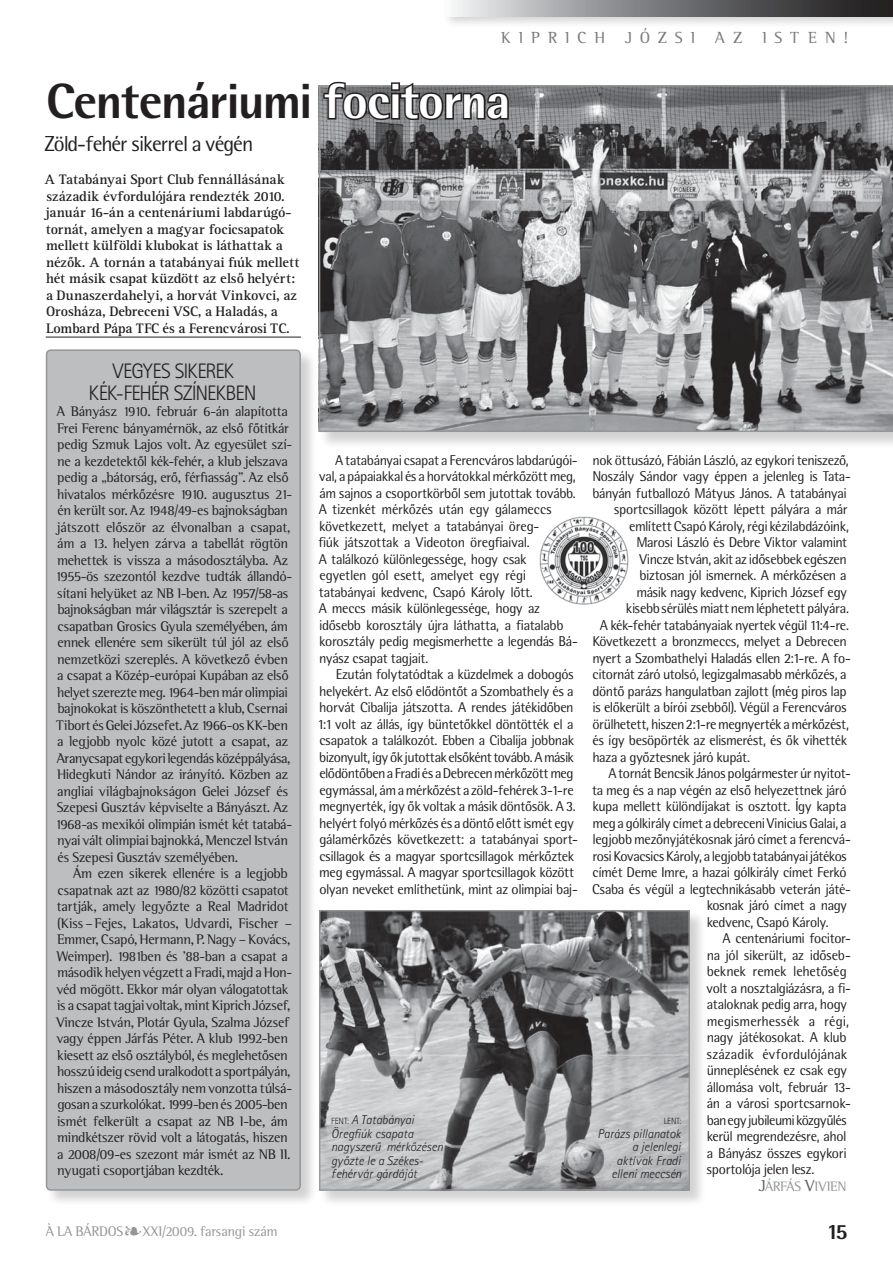
<style>
.page{position:relative;width:893px;height:1263px;background:#fff}
.page>*{position:absolute;margin:0;border:0;box-sizing:border-box;transform-origin:0 0}
.t1{font:700 49.5px "Rotis Sm Sn XPFL";letter-spacing:-.01em;color:#231f20}
.t2{font:21.75px "Rotis Sm Sn PFL";letter-spacing:-.01em;color:#231f20}
.t3{font:700 21.75px "Rotis Sm Sn XPFL";color:#231f20}
.t4{font:21px/21.8px "Rotis Lt Sn PFL";letter-spacing:-.005em;color:#231f20;text-align:center}
.t5{font:16.5px "Rotis Sm Srf PFL";letter-spacing:.51em;color:#77797b}
.t6{font:14.25px/16.5px "Rotis Sm Sn PFL";letter-spacing:.01em;color:#231f20}
.t7{font:14.25px/16.5px "Rotis Sm Srf PFL";letter-spacing:.01em;color:#231f20}
.t8{font:700 14.25px/16.5px "Rotis Srf PFL";letter-spacing:.015em;color:#231f20}
.t9{font:14.25px "Rotis Sm Srf PFL";letter-spacing:.015em;color:#949698}
.t10{font:14.25px "Rotis Sm Sn PFL";letter-spacing:.035em;color:#231f20}
.t11{font:14.25px "Rotis Sm Sn PFL";letter-spacing:.04em;color:#231f20}
.t12{font:14.1px "Rotis Sm Srf PFL SC850";letter-spacing:.02em;color:#949698}
.t13{font:italic 12.75px/13.5px "Rotis Lt Sn PFL";color:#231f20}
.t14{font:9px "Rotis Lt Sn PFL";color:#231f20}
.s1{color:#fff}
.s2{font-size:16.5px;color:#636466}
.s3{font-style:normal;font-size:9px}
</style>
<div class="page">
<div style="left:442px;top:0;width:451px;height:29px;background:#231f20;opacity:.2"></div>
<svg style="left:446px;top:0;width:447px;height:17px;background:#7b7b7d"></svg>
<img style="left:539px;top:516px;width:90px;height:89px">
<hr style="left:46px;top:337px;width:255px;height:1px;background:#231f20">
<div style="left:46px;top:349px;width:272px;height:858px;background:#231f20;opacity:.2"></div>
<div style="left:47px;top:350px;width:253px;height:840px;background:#bcbec0;border-radius:4px"></div>
<div style="left:46px;top:349px;width:255px;height:842px;border:2px solid #949698;border-radius:4px"></div>
<div style="left:319px;top:85px;width:574px;height:364px;background:#231f20;opacity:.2"></div>
<svg style="left:319px;top:85px;width:574px;height:347px;background:#808183"></svg>
<div style="left:319px;top:910px;width:388px;height:297px;background:#231f20;opacity:.2"></div>
<img style="left:321px;top:912px;width:367px;height:277px">
<div style="left:319px;top:910px;width:371px;height:281px;border:1px solid #949698"></div>
<svg style="left:322px;top:81px;width:188px;height:41px;background:#69686a"></svg>
<p class="t5" style="left:501px;top:27px;width:105px">kip rich</p>
<p class="t5" style="left:625px;top:27px;width:70px">józsi</p>
<p class="t5" style="left:715px;top:27px;width:28px">a z</p>
<p class="t5" style="left:762px;top:27px;width:86px">isten!</p>
<h1 class="t1" style="left:46px;top:70px;width:465px">Centenáriumi <span class="s1">focitorna</span></h1>
<h2 class="t2" style="left:45px;top:131px;width:209px">Zöld-fehér sikerrel a végén</h2>
<p class="t8" style="left:45px;top:171px;width:256px">A Tatabányai Sport Club fennállásának századik évfordulójára rendezték 2010. január 16-án a centenáriumi labdarúgó&shy;tornát, amelyen a magyar focicsapatok mellett külföldi klubokat is láthattak a nézők. A tornán a tatabányai fiúk mellett hét másik csapat küzdött az első helyért: a Dunaszerdahelyi, a horvát Vinkovci, az Orosháza, Debreceni VSC, a Haladás, a Lombard Pápa TFC és a Ferencvárosi TC.</p>
<h3 class="t4" style="left:88px;top:360px;width:168px">VEGYES SIKEREK<br>KÉK-FEHÉR SZÍNEKBEN</h3>
<p class="t7" style="left:55px;top:403px;width:238px">A Bányász 1910. február 6-án alapította Frei Ferenc bányamérnök, az első főtitkár pedig Szmuk Lajos volt. Az egyesület szí&shy;ne a kezdetektől kék-fehér, a klub jelszava pedig a „bátorság, erő, férfiasság”. Az első hivatalos mérkőzésre 1910. augusztus 21- én került sor. Az 1948/49-es bajnokságban játszott először az élvonalban a csapat, ám a 13. helyen zárva a tabellát rögtön mehettek is vissza a másodosztályba. Az 1955-ös szezontól kezdve tudták állandó&shy;sítani helyüket az NB I-ben. Az 1957/58-as bajnokságban már világsztár is szerepelt a csapatban Grosics Gyula személyében, ám ennek ellenére sem sikerült túl jól az első nemzetközi szereplés. A következő évben a csapat a Közép-európai Kupában az első helyet szerezte meg. 1964-ben már olimpiai bajnokokat is köszönthetett a klub, Csernai Tibort és Gelei Józsefet. Az 1966-os KK-ben a legjobb nyolc közé jutott a csapat, az Aranycsapat egykori legendás középpályása, Hidegkuti Nándor az irányító. Közben az angliai világbajnokságon Gelei József és Szepesi Gusztáv képviselte a Bányászt. Az 1968-as mexikói olimpián ismét két tatabá&shy;nyai vált olimpiai bajnokká, Menczel István és Szepesi Gusztáv személyében.</p>
<p class="t7" style="left:56px;top:865px;width:237px;text-indent:17px">Ám ezen sikerek ellenére is a legjobb csapatnak azt az 1980/82 közötti csapatot tartják, amely legyőzte a Real Madridot (Kiss – Fejes, Lakatos, Udvardi, Fischer – Emmer, Csapó, Hermann, P. Nagy – Kovács, Weimper). 1981ben és ’88-ban a csapat a második helyen végzett a Fradi, majd a Hon&shy;véd mögött. Ekkor már olyan válogatottak is a csapat tagjai voltak, mint Kiprich József, Vincze István, Plotár Gyula, Szalma József vagy éppen Járfás Péter. A klub 1992-ben kiesett az első osztályból, és meglehetősen hosszú ideig csend uralkodott a sportpályán, hiszen a másodosztály nem vonzotta túlsá&shy;gosan a szurkolókat. 1999-ben és 2005-ben ismét felkerült a csapat az NB I-be, ám mindkétszer rövid volt a látogatás, hiszen a 2008/09-es szezont már ismét az NB II. nyugati csoportjában kezdték.</p>
<p class="t6" style="left:319px;top:451px;width:260px;text-indent:17px">A tatabányai csapat a Ferencváros labdarúgói&shy;val, a pápaiakkal és a horvátokkal mérkőzött meg, ám sajnos a csoportkörből sem jutottak tovább.<br>A tizenkét mérkőzés után egy gálameccs következett, melyet a tatabányai öreg-<br>fiúk játszottak a Videoton öregfiaival.<br>A találkozó különlegessége, hogy csak<br>egyetlen gól esett, amelyet egy régi tatabányai kedvenc, Csapó Károly lőtt.<br>A meccs másik különlegessége, hogy az idősebb korosztály újra láthatta, a fiatalabb korosztály pedig megismerhette a legendás Bá&shy;nyász csapat tagjait.</p>
<p class="t6" style="left:318px;top:666px;width:261px;text-indent:18px">Ezután folytatódtak a küzdelmek a dobogós helyekért. Az első elődöntőt a Szombathely és a horvát Cibalija játszotta. A rendes játékidőben 1:1 volt az állás, így büntetőkkel döntötték el a csapatok a találkozót. Ebben a Cibalija jobbnak bizonyult, így ők jutottak elsőként tovább. A másik elődöntőben a Fradi és a Debrecen mérkőzött meg egymással, ám a mérkőzést a zöld-fehérek 3-1-re megnyerték, így ők voltak a másik döntősök. A 3. helyért folyó mérkőzés és a döntő előtt ismét egy gálamérkőzés következett: a tatabányai sport&shy;csillagok és a magyar sportcsillagok mérkőztek meg egymással. A magyar sportcsillagok között olyan neveket említhetünk, mint az olimpiai baj-</p>
<p class="t6" style="left:592px;top:451px;width:258px">nok öttusázó, Fábián László, az egykori teniszező,</p>
<p class="t6" style="left:592px;top:468px;width:260px">Noszály Sándor vagy éppen a jelenleg is Tata-</p>
<p class="t6" style="left:592px;top:484px;width:255px">bányán futballozó Mátyus János. A tatabányai</p>
<p class="t6" style="left:614px;top:501px;width:235px">sportcsillagok között lépett pályára a már</p>
<p class="t6" style="left:629px;top:517px;width:221px">említett Csapó Károly, régi kézilabdázóink,</p>
<p class="t6" style="left:636px;top:534px;width:212px">Marosi László és Debre Viktor valamint</p>
<p class="t6" style="left:639px;top:550px;width:208px">Vincze István, akit az idősebbek egészen</p>
<p class="t6" style="left:639px;top:567px;width:208px">biztosan jól ismernek. A mérkőzésen a</p>
<p class="t6" style="left:636px;top:583px;width:212px">másik nagy kedvenc, Kiprich József egy</p>
<p class="t6" style="left:626px;top:600px;width:224px">kisebb sérülés miatt nem léphetett pályára.</p>
<p class="t6" style="left:600px;top:616px;width:250px">A kék-fehér tatabányaiak nyertek végül 11:4-re.</p>
<p class="t6" style="left:592px;top:633px;width:255px">Következett a bronzmeccs, melyet a Debrecen</p>
<p class="t6" style="left:592px;top:649px;width:260px">nyert a Szombathelyi Haladás ellen 2:1-re. A fo-</p>
<p class="t6" style="left:593px;top:666px;width:255px">citornát záró utolsó, legizgalmasabb mérkőzés, a</p>
<p class="t6" style="left:593px;top:682px;width:255px">döntő parázs hangulatban zajlott (még piros lap</p>
<p class="t6" style="left:592px;top:699px;width:256px">is előkerült a bírói zsebből). Végül a Ferencváros</p>
<p class="t6" style="left:593px;top:715px;width:258px">örülhetett, hiszen 2:1-re megnyerték a mérkőzést,</p>
<p class="t6" style="left:593px;top:732px;width:256px">és így besöpörték az elismerést, és ők vihették</p>
<p class="t6" style="left:592px;top:748px;width:159px">haza a győztesnek járó kupát.</p>
<p class="t6" style="left:608px;top:765px;width:244px">A tornát Bencsik János polgármester úr nyitot-</p>
<p class="t6" style="left:592px;top:781px;width:256px">ta meg és a nap végén az első helyezettnek járó</p>
<p class="t6" style="left:592px;top:798px;width:255px">kupa mellett különdíjakat is osztott. Így kapta</p>
<p class="t6" style="left:592px;top:814px;width:255px">meg a gólkirály címet a debreceni Vinicius Galai, a</p>
<p class="t6" style="left:592px;top:831px;width:260px">legjobb mezőnyjátékosnak járó címet a ferencvá-</p>
<p class="t6" style="left:592px;top:847px;width:256px">rosi Kovacsics Károly, a legjobb tatabányai játékos</p>
<p class="t6" style="left:593px;top:864px;width:255px">címét Deme Imre, a hazai gólkirály címet Ferkó</p>
<p class="t6" style="left:592px;top:880px;width:260px">Csaba és végül a legtechnikásabb veterán játé-</p>
<p class="t6" style="left:707px;top:897px;width:142px">kosnak járó címet a nagy</p>
<p class="t6" style="left:707px;top:913px;width:123px">kedvenc, Csapó Károly.</p>
<p class="t6" style="left:723px;top:930px;width:130px">A centenáriumi focitor-</p>
<p class="t6" style="left:707px;top:946px;width:145px">na jól sikerült, az időseb-</p>
<p class="t6" style="left:707px;top:963px;width:141px">beknek remek lehetőség</p>
<p class="t6" style="left:706px;top:979px;width:146px">volt a nosztalgiázásra, a fi-</p>
<p class="t6" style="left:707px;top:996px;width:142px">ataloknak pedig arra, hogy</p>
<p class="t11" style="left:707px;top:1012px;width:143px">megismerhessék a régi,</p>
<p class="t6" style="left:707px;top:1029px;width:141px">nagy játékosokat. A klub</p>
<p class="t10" style="left:707px;top:1045px;width:141px">századik évfordulójának</p>
<p class="t6" style="left:707px;top:1062px;width:142px">ünneplésének ez csak egy</p>
<p class="t6" style="left:707px;top:1078px;width:145px">állomása volt, február 13-</p>
<p class="t6" style="left:707px;top:1095px;width:145px">án a városi sportcsarnok-</p>
<p class="t6" style="left:707px;top:1111px;width:141px">ban egy jubileumi közgyűlés</p>
<p class="t6" style="left:707px;top:1128px;width:141px">kerül megrendezésre, ahol</p>
<p class="t6" style="left:707px;top:1144px;width:141px">a Bányász összes egykori</p>
<p class="t6" style="left:707px;top:1161px;width:109px">sportolója jelen lesz.</p>
<p class="t12" style="left:759px;top:1178px;width:89px"><span class="s2">J</span>ÁRFÁS <span class="s2">V</span>IVIEN</p>
<p class="t13" style="left:331px;top:1113px;width:113px"><span class="s3">FENT:</span> A Tatabányai<br>Öregfiúk csapata nagyszerű mérkőzésen győzte le a Székes&shy;fehérvár gárdáját</p>
<p class="t14" style="left:664px;top:1116px;width:19px">LENT:</p>
<p class="t13" style="left:597px;top:1127px;width:85px;text-align:right">Parázs pillanatok a jelenlegi aktívak Fradi elleni meccsén</p>
<p class="t9" style="left:46px;top:1223px;width:233px">À La Bárdos•XXI/2009. farsangi szám</p>
<h2 class="t3" style="left:827px;top:1218px;width:22px">15</h2>
</div>
